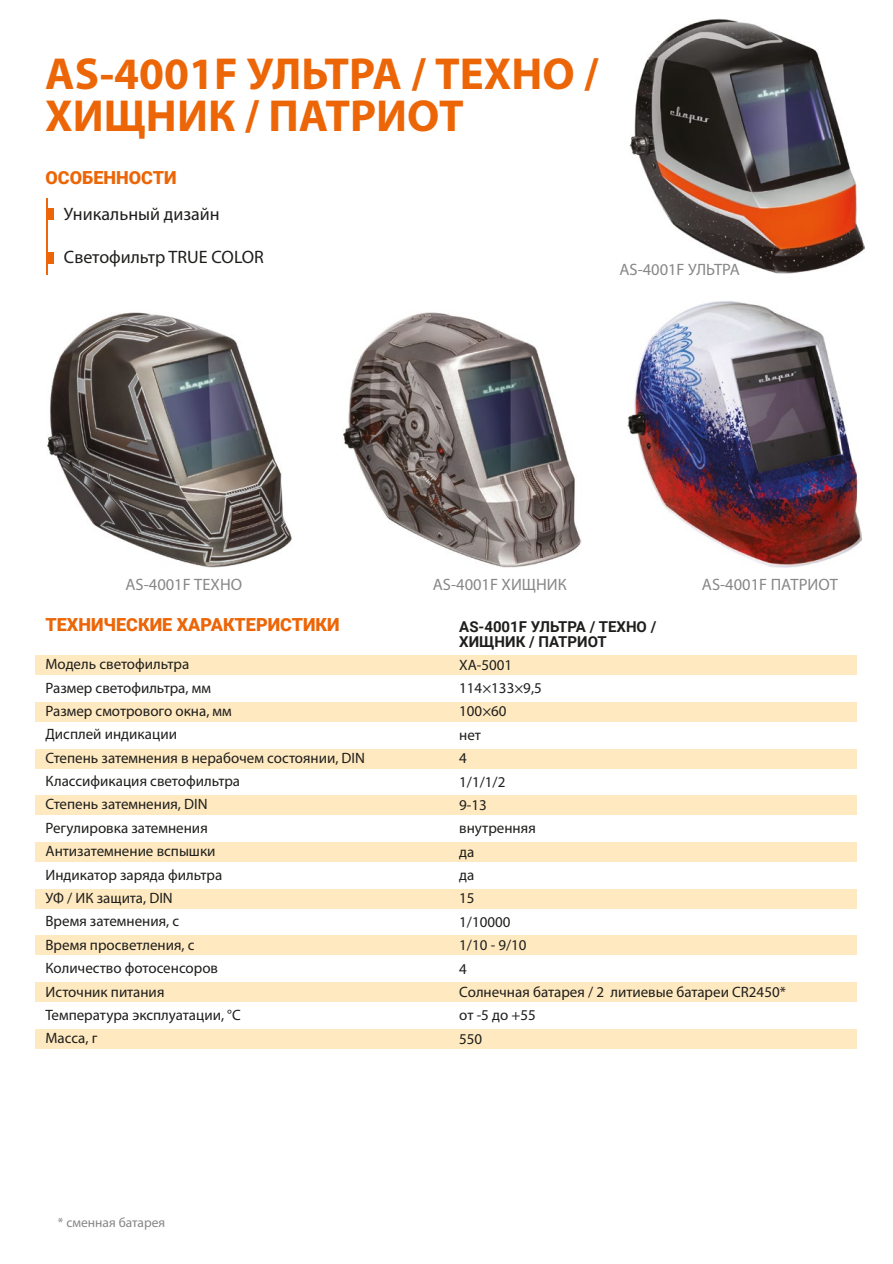
<style>
.page{position:relative;width:893px;height:1264px;background:#fff}
.page>*{position:absolute;margin:0;border:0;box-sizing:border-box;transform-origin:0 0}
.t1{font:700 45px/42px "Myriad Pro";color:#ec6608}
.t2{font:18px "Myriad Pro";color:#1e1e1c}
.t3{font:900 18px "Roboto";color:#ec6608}
.t4{font:16.5px "Myriad Pro";color:#878787}
.t5{font:15px/23.4px "Myriad Pro";color:#1e1e1c}
.t6{font:700 15px/15px "Roboto";color:#1e1e1c}
.t7{font:13.5px "Myriad Pro";color:#878787}
</style>
<div class="page">
<img style="left:629px;top:18px;width:235px;height:255px">
<img style="left:47px;top:312px;width:245px;height:255px">
<img style="left:343px;top:312px;width:239px;height:255px">
<img style="left:628px;top:301px;width:233px;height:266px">
<div style="left:36px;top:655px;width:821px;height:19px;background:#ffe9c0"></div>
<div style="left:36px;top:702px;width:821px;height:19px;background:#ffe9c0"></div>
<div style="left:36px;top:748px;width:821px;height:20px;background:#ffe9c0"></div>
<div style="left:36px;top:795px;width:821px;height:19px;background:#ffe9c0"></div>
<div style="left:36px;top:889px;width:821px;height:19px;background:#ffe9c0"></div>
<div style="left:36px;top:842px;width:821px;height:19px;background:#ffe9c0"></div>
<div style="left:36px;top:935px;width:821px;height:19px;background:#ffe9c0"></div>
<div style="left:36px;top:982px;width:821px;height:19px;background:#ffe9c0"></div>
<div style="left:36px;top:1029px;width:821px;height:19px;background:#ffe9c0"></div>
<div style="left:46px;top:208px;width:8px;height:12px;background:#ec6608"></div>
<hr style="left:46px;top:198px;width:2px;height:77px;background:#ec6608">
<div style="left:46px;top:252px;width:8px;height:11px;background:#ec6608"></div>
<h1 class="t1" style="left:45px;top:51px;width:555px">AS-4001F УЛЬТРА / ТЕХНО /<br>ХИЩНИК / ПАТРИОТ</h1>
<p class="t3" style="left:45px;top:165px;width:133px">ОСОБЕННОСТИ</p>
<p class="t2" style="left:64px;top:203px;width:157px">Уникальный дизайн</p>
<p class="t2" style="left:64px;top:246px;width:201px">Светофильтр TRUE COLOR</p>
<p class="t4" style="left:619px;top:259px;width:122px">AS-4001F УЛЬТРА</p>
<p class="t4" style="left:126px;top:574px;width:118px">AS-4001F ТЕХНО</p>
<p class="t4" style="left:433px;top:574px;width:135px">AS-4001F ХИЩНИК</p>
<p class="t4" style="left:702px;top:574px;width:137px">AS-4001F ПАТРИОТ</p>
<p class="t3" style="left:46px;top:612px;width:296px">ТЕХНИЧЕСКИЕ ХАРАКТЕРИСТИКИ</p>
<p class="t5" style="left:46px;top:652px;width:321px">Модель светофильтра<br>Размер светофильтра, мм<br>Размер смотрового окна, мм<br>Дисплей индикации<br>Степень затемнения в нерабочем состоянии, DIN<br>Классификация светофильтра<br>Степень затемнения, DIN<br>Регулировка затемнения<br>Антизатемнение вспышки<br>Индикатор заряда фильтра<br>УФ / ИК защита, DIN<br>Время затемнения, с<br>Время просветления, с<br>Количество фотосенсоров<br>Источник питания<br>Температура эксплуатации, °C<br>Масса, г</p>
<p class="t7" style="left:58px;top:1213px;width:109px">* cменная батарея</p>
<p class="t6" style="left:459px;top:618px;width:199px">AS-4001F УЛЬТРА / ТЕХНО /<br>ХИЩНИК / ПАТРИОТ</p>
<p class="t5" style="left:459px;top:652px;width:328px">ХА-5001<br>114×133×9,5<br>100×60<br>нет<br>4<br>1/1/1/2<br>9-13<br>внутренняя<br>да<br>да<br>15<br>1/10000<br>1/10 - 9/10<br>4<br>Солнечная батарея / 2 литиевые батареи CR2450* от -5 до +55<br>550</p>
</div>
